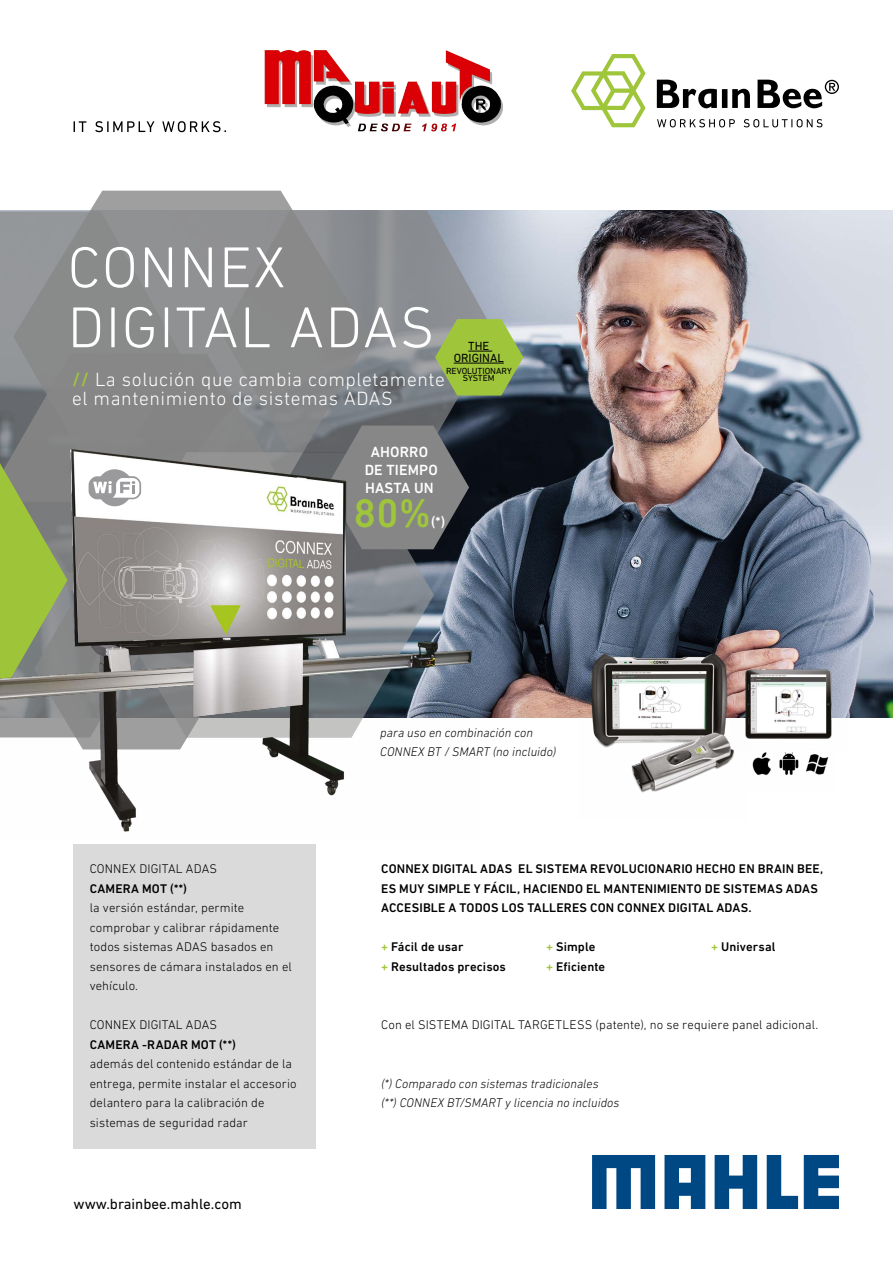
<style>
.page{position:relative;width:893px;height:1263px;background:#fff}
.page>*{position:absolute;margin:0;border:0;box-sizing:border-box;transform-origin:0 0}
.t1{font:300 58.5px/60px "DIN Next LT Pro";letter-spacing:.03em;color:#fff}
.t2{font:500 40.5px "DIN Next LT Pro";color:#9fc63b}
.t3{font:300 19.5px/19.5px "DIN Next LT Pro";letter-spacing:.03em;color:#fff}
.t4{font:500 15px/18px "DIN Next LT Pro";letter-spacing:.01em;color:#fff;text-align:center}
.t5{font:15px "DIN Next LT Pro";color:#000}
.t6{font:300 12.75px/19.5px "DIN Next LT Pro";letter-spacing:.01em;color:#000}
.t7{font:500 12.75px/19.5px "DIN Next LT Pro";letter-spacing:.015em;color:#000}
.t8{font:italic 300 12.75px/19.5px "DIN Next LT Pro";letter-spacing:.005em;color:#000}
.t9{font:12px/12px "DIN Next LT Pro";color:#000;text-align:center}
.t10{font:9px/7.5px "DIN Next LT Pro";color:#000;text-align:center}
.s1{font-weight:500;color:#9fc63b}
.s2{color:#9fc63b}
</style>
<div class="page">
<svg style="left:74px;top:121px;width:152px;height:11px"></svg>
<div style="left:722px;top:89px;width:5px;height:19px;background:#000"></div>
<svg style="left:732px;top:89px;width:18px;height:19px"></svg>
<svg style="left:657px;top:80px;width:60px;height:28px"></svg>
<svg style="left:657px;top:119px;width:78px;height:8px"></svg>
<svg style="left:744px;top:119px;width:78px;height:8px"></svg>
<svg style="left:571px;top:54px;width:75px;height:73px"></svg>
<svg style="left:757px;top:80px;width:82px;height:28px"></svg>
<svg style="left:592px;top:1155px;width:63px;height:54px"></svg>
<svg style="left:715px;top:1155px;width:42px;height:54px"></svg>
<svg style="left:767px;top:1155px;width:31px;height:54px"></svg>
<svg style="left:804px;top:1155px;width:35px;height:54px;background:#2a6698"></svg>
<svg style="left:664px;top:1155px;width:41px;height:54px;background:#296597"></svg>
<div style="left:73px;top:844px;width:243px;height:304px;background:#dadada"></div>
<img style="left:0;top:210px;width:893px;height:507px">
<svg style="left:13px;top:191px;width:280px;height:163px;fill:#909193"></svg>
<svg style="left:222px;top:210px;width:273px;height:242px;background:#85888d"></svg>
<svg style="left:183px;top:354px;width:92px;height:87px;background:#868789"></svg>
<svg style="left:0;top:211px;width:183px;height:230px;background:#898a8c"></svg>
<img style="left:578px;top:646px;width:168px;height:147px">
<svg style="left:326px;top:426px;width:143px;height:15px;background:#6f7277"></svg>
<img style="left:752px;top:752px;width:77px;height:24px">
<img style="left:730px;top:663px;width:117px;height:87px">
<img style="left:0;top:441px;width:478px;height:391px">
<svg style="left:0;top:463px;width:229px;height:286px;background:#a2a593"></svg>
<svg style="left:435px;top:319px;width:88px;height:76px;background:#99b854"></svg>
<hr style="left:454px;top:363px;width:50px;height:1px;background:#000">
<img style="left:264px;top:50px;width:239px;height:82px">
<h1 class="t1" style="left:68px;top:237px;width:368px">CONNEX<br>DIGITAL ADAS</h1>
<h3 class="t3" style="left:72px;top:369px;width:374px"><span class="s1">//</span> La solución que cambia completamente el mantenimiento de sistemas ADAS</h3>
<p class="t9" style="left:454px;top:340px;width:52px">THE<br>ORIGINAL</p>
<p class="t10" style="left:446px;top:367px;width:67px">REVOLUTIONARY<br>SYSTEM</p>
<p class="t4" style="left:365px;top:442px;width:75px">AHORRO<br>DE TIEMPO<br>HASTA UN</p>
<h2 class="t2" style="left:354px;top:490px;width:78px">80%</h2>
<p class="t4" style="left:431px;top:513px;width:16px">(*)</p>
<p class="t6" style="left:90px;top:859px;width:129px">CONNEX DIGITAL ADAS</p>
<p class="t7" style="left:90px;top:878px;width:99px">CAMERA MOT (**)</p>
<p class="t6" style="left:90px;top:898px;width:204px">la versión estándar, permite comprobar y calibrar rápidamente todos sistemas ADAS basados en sensores de cámara instalados en el vehículo.</p>
<p class="t6" style="left:90px;top:1015px;width:129px">CONNEX DIGITAL ADAS</p>
<p class="t7" style="left:90px;top:1034px;width:148px">CAMERA -RADAR MOT (**)</p>
<p class="t6" style="left:90px;top:1054px;width:208px">además del contenido estándar de la entrega, permite instalar el accesorio delantero para la calibración de sistemas de seguridad radar</p>
<p class="t5" style="left:74px;top:1195px;width:170px">www.brainbee.mahle.com</p>
<p class="t8" style="left:380px;top:722px;width:178px">para uso en combinación con<br>CONNEX BT / SMART (no incluido)</p>
<p class="t7" style="left:381px;top:859px;width:444px">CONNEX DIGITAL ADAS EL SISTEMA REVOLUCIONARIO HECHO EN BRAIN BEE,<br>ES MUY SIMPLE Y FÁCIL, HACIENDO EL MANTENIMIENTO DE SISTEMAS ADAS<br>ACCESIBLE A TODOS LOS TALLERES CON CONNEX DIGITAL ADAS.</p>
<p class="t7" style="left:381px;top:937px;width:126px"><span class="s2">+</span> Fácil de usar<br><span class="s2">+</span> Resultados precisos</p>
<p class="t7" style="left:546px;top:937px;width:61px"><span class="s2">+</span> Simple <span class="s2">+</span> Eficiente</p>
<p class="t7" style="left:711px;top:937px;width:66px"><span class="s2">+</span> Universal</p>
<p class="t6" style="left:381px;top:1015px;width:438px">Con el SISTEMA DIGITAL TARGETLESS (patente), no se requiere panel adicional.</p>
<p class="t8" style="left:381px;top:1073px;width:240px">(*) Comparado con sistemas tradicionales<br>(**) CONNEX BT/SMART y licencia no incluidos</p>
</div>
